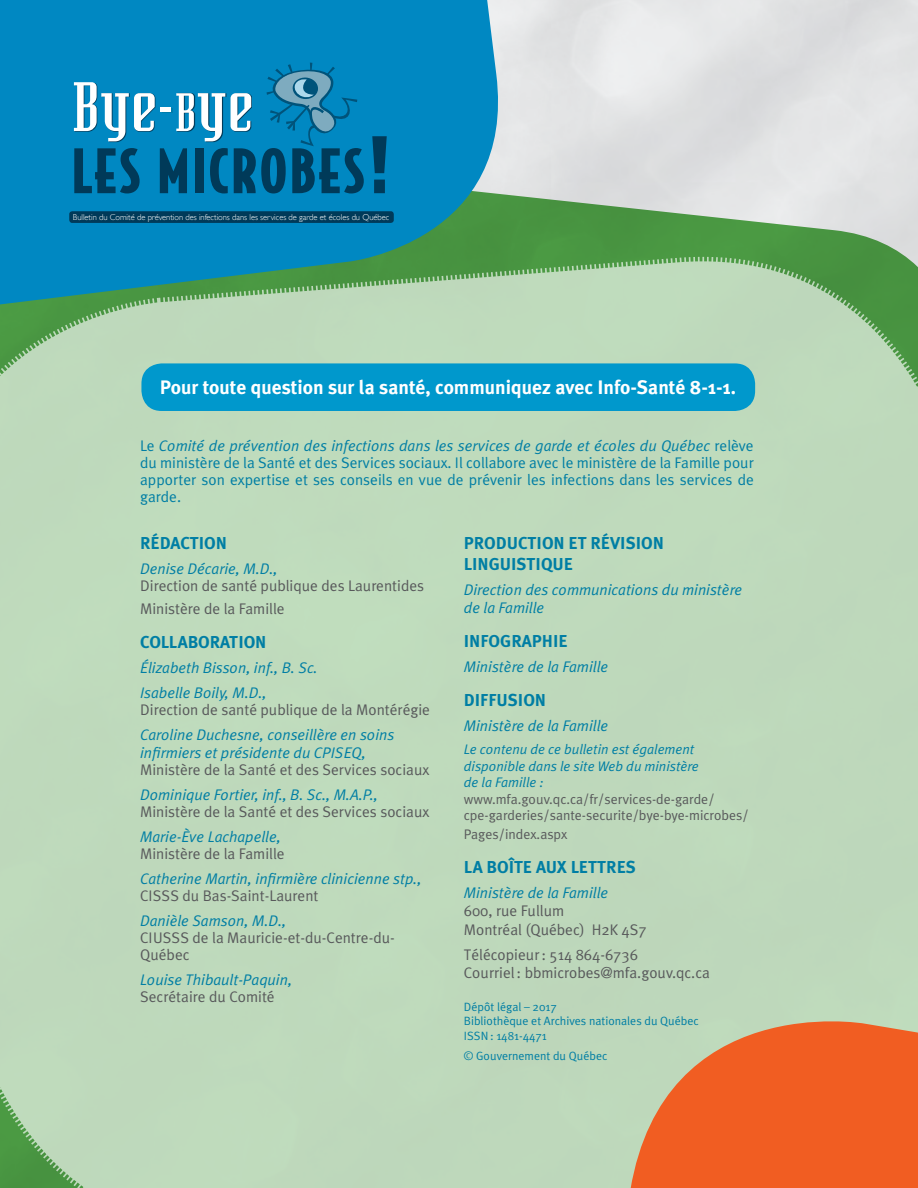
<style>
.page{position:relative;width:918px;height:1188px;background:#fff}
.page>*{position:absolute;margin:0;border:0;box-sizing:border-box;transform-origin:0 0}
.t1{font:77.55px "Sample";color:#fff}
.t2{font:58.05px "Bodega Sans Black Smallcaps";letter-spacing:.035em;color:#003a59}
.t3{font:700 19.5px "Meta Plus";color:#fff}
.t4{font:700 17.25px/20.7px "Meta Plus";color:#007ea4}
.t5{font:italic 15.3px/18.5px "Meta Plus Normal";color:#007ea4}
.t6{font:15.3px/18.5px "Meta Plus Normal";color:#58595b}
.t7{font:15.3px/17px "Meta Plus Normal";color:#007ea4;text-align:justify}
.t8{font:13.8px/16.6px "Meta Plus Normal";color:#58595b}
.t9{font:italic 13.8px/16.6px "Meta Plus Normal";color:#007ea4}
.t10{font:12px/14.4px "Meta Plus Normal";color:#007ea4}
.t11{font:300 8.55px "Gill Sans";letter-spacing:-.005em;color:#fff}
.s1{font-size:73.2px}
.s2{font-size:56.7px}
.s3{font-size:82.95px}
.s4{font-style:italic}
</style>
<div class="page">
<svg style="left:517px;top:136px;width:401px;height:106px;background:#bed0be"></svg>
<svg style="left:0;top:0;width:517px;height:242px;background:#0e8dbf"></svg>
<div style="left:0;top:255px;width:918px;height:933px;background:#bed9bc"></div>
<svg style="left:596px;top:990px;width:322px;height:198px;background:#dd8b5b"></svg>
<svg style="left:75px;top:83px;width:177px;height:59px;background:#006e9f"></svg>
<div style="left:162px;top:108px;width:10px;height:5px;background:#007cab"></div>
<div style="left:160px;top:107px;width:11px;height:5px;background:#fff"></div>
<svg style="left:267px;top:63px;width:90px;height:83px;background:#1b87b6"></svg>
<div style="left:69px;top:211px;width:325px;height:12px;background:#003a59;border-radius:3px"></div>
<div style="left:141px;top:363px;width:614px;height:48px;background:#0098cc;border-radius:20px"></div>
<h1 class="t1" style="left:72px;top:70px;width:184px"><span class="s1">B</span>ye-_ <span class="s2">b</span>ye</h1>
<h2 class="t2" style="left:72px;top:134px;width:319px">LES MICROBES<span class="s3">!</span></h2>
<p class="t11" style="left:73px;top:212px;width:318px">Bulletin du Comité de prévention des infections dans les services de garde et écoles du Québec</p>
<p class="t3" style="left:160px;top:376px;width:578px">POUR TOUTE QUESTION SUR LA SANTÉ, COMMUNIQUEZ AVEC INFO-SANTÉ 8-1-1.</p>
<p class="t7" style="left:140px;top:437px;width:615px">Le <span class="s4">Comité de prévention des infections dans les services de garde et écoles du Québec</span> relève du ministère de la Santé et des Services sociaux. Il collabore avec le ministère de la Famille pour apporter son expertise et ses conseils en vue de prévenir les infections dans les services de garde.</p>
<p class="t4" style="left:140px;top:533px;width:20px">RÉDACTI</p>
<p class="t4" style="left:204px;top:533px;width:24px">ON</p>
<p class="t5" style="left:140px;top:559px;width:139px">Denise Décarie, M.D.,</p>
<p class="t6" style="left:140px;top:574px;width:286px;line-height:23.4px">Direction de santé publique des Laurentides<br>Ministère de la Famille</p>
<p class="t4" style="left:140px;top:632px;width:115px">COLLABORATION</p>
<p class="t5" style="left:140px;top:655px;width:179px;line-height:24.9px">Élizabeth Bisson, inf., B. Sc.<br>Isabelle Boily, M.D.,</p>
<p class="t6" style="left:140px;top:700px;width:291px">Direction de santé publique de la Montérégie</p>
<p class="t5" style="left:140px;top:725px;width:256px">Caroline Duchesne, conseillère en soins infirmiers et présidente du CPISEQ,</p>
<p class="t6" style="left:140px;top:761px;width:291px">Ministère de la Santé et des Services sociaux</p>
<p class="t5" style="left:140px;top:786px;width:239px">Dominique Fortier, inf., B. Sc., M.A.P.,</p>
<p class="t6" style="left:140px;top:802px;width:291px">Ministère de la Santé et des Services sociaux</p>
<p class="t5" style="left:140px;top:827px;width:142px">Marie-Ève Lachapelle,</p>
<p class="t6" style="left:140px;top:844px;width:146px">Ministère de la Famille</p>
<p class="t5" style="left:140px;top:869px;width:283px">Catherine Martin, infirmière clinicienne stp.,</p>
<p class="t6" style="left:140px;top:886px;width:180px">CISSS du Bas-Saint-Laurent</p>
<p class="t5" style="left:140px;top:911px;width:148px">Danièle Samson, M.D.,</p>
<p class="t6" style="left:140px;top:929px;width:256px;line-height:17px">CIUSSS de la Mauricie-et-du-Centre-du-<br>Québec</p>
<p class="t5" style="left:140px;top:970px;width:153px">Louise Thibault-Paquin,</p>
<p class="t6" style="left:140px;top:987px;width:136px">Secrétaire du Comité</p>
<p class="t4" style="left:464px;top:533px;width:202px">PRODUCTION ET RÉVISION<br>LI NGUISTIQ</p>
<p class="t4" style="left:553px;top:553px;width:20px">UE</p>
<p class="t5" style="left:464px;top:580px;width:280px">Direction des communications du ministère de la Famille</p>
<p class="t4" style="left:464px;top:631px;width:97px">INFOGRAPHIE</p>
<p class="t5" style="left:464px;top:657px;width:146px">Ministère de la Famille</p>
<p class="t4" style="left:464px;top:689px;width:84px">DI FFUSION</p>
<p class="t5" style="left:464px;top:716px;width:146px">Ministère de la Famille</p>
<p class="t9" style="left:464px;top:741px;width:237px">Le contenu de ce bulletin est également disponible dans le site Web du ministère de la Famille :</p>
<p class="t8" style="left:464px;top:791px;width:286px">www.mfa.gouv.qc.ca/fr/services-de-garde/ cpe-garderies/sante-securite/bye-bye-microbes/</p>
<p class="t8" style="left:464px;top:826px;width:105px">Pages/index.aspx</p>
<p class="t4" style="left:464px;top:856px;width:117px">LA BOÎTE AUX LETTRES</p>
<p class="t5" style="left:464px;top:883px;width:146px">Ministère de la Famille</p>
<p class="t6" style="left:464px;top:902px;width:184px">600, rue Fullum<br>Montréal (Québec) H2K 4S7</p>
<p class="t6" style="left:464px;top:945px;width:248px">Télécopieur: 514 864-6736<br>Courriel: bbmicrobes@mfa.gouv.qc.ca</p>
<p class="t10" style="left:464px;top:999px;width:236px">Dépôt légal – 2017<br>Bibliothèque et Archives nationales du Québec<br>ISSN: 1481-4471</p>
<p class="t10" style="left:464px;top:1049px;width:145px">© Gouvernement du Québec</p>
</div>
